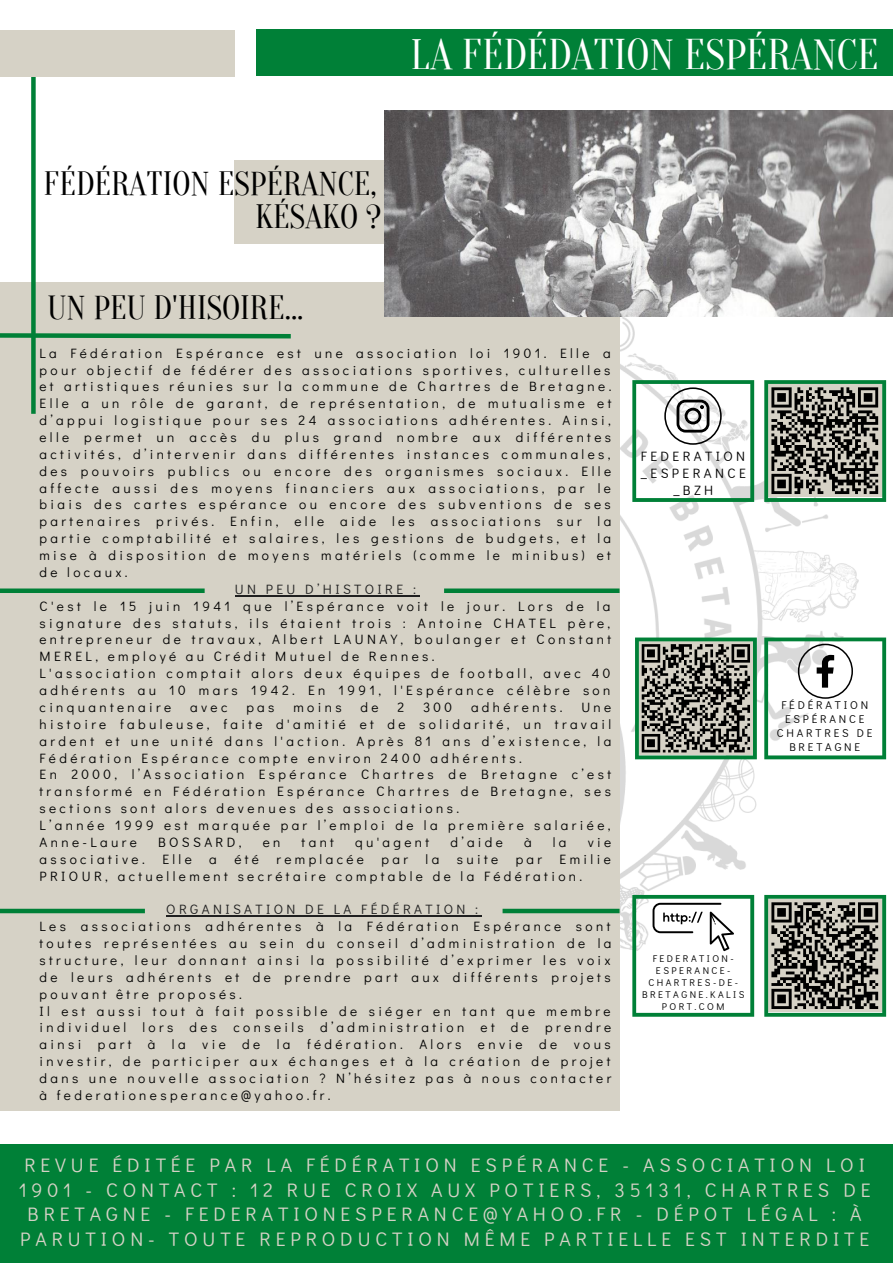
<style>
.page{position:relative;width:893px;height:1264px;background:#fff}
.page>*{position:absolute;margin:0;border:0;box-sizing:border-box;transform-origin:0 0}
.t1{font:42px "Oranienbaum";color:#fff}
.t2{font:33px/32.5px "Oranienbaum";color:#000;text-align:right}
.t3{font:19.5px/24.8px "Didact Gothic";letter-spacing:.25em;color:#d6d2c6;text-align:center}
.t4{font:13.5px/16.8px "Didact Gothic";letter-spacing:.25em;color:#000}
.t5{font:13.5px "Didact Gothic";letter-spacing:.25em;color:#202020}
.t6{font:11.25px/14.1px "Didact Gothic";letter-spacing:.25em;color:#000;text-align:center}
.t7{font:9.75px/12.1px "Didact Gothic";letter-spacing:.25em;color:#000;text-align:center}
</style>
<div class="page">
<img style="left:0;top:29px;width:892px;height:1082px">
<div style="left:256px;top:30px;width:636px;height:46px;background:#008037"></div>
<div style="left:0;top:282px;width:619px;height:828px;background:#d6d2c6"></div>
<div style="left:31px;top:67px;width:5px;height:347px;background:#008037"></div>
<div style="left:0;top:31px;width:234px;height:46px;background:#d6d2c6"></div>
<div style="left:235px;top:160px;width:234px;height:83px;background:#d6d2c6"></div>
<img style="left:384px;top:110px;width:508px;height:206px">
<svg style="left:0;top:331px;width:291px;height:10px"></svg>
<div style="left:0;top:1143px;width:892px;height:119px;background:#008037"></div>
<svg style="left:635px;top:637px;width:121px;height:122px;background:#6c786a"></svg>
<svg style="left:764px;top:380px;width:122px;height:122px;background:#687667"></svg>
<svg style="left:764px;top:894px;width:122px;height:122px;background:#697668"></svg>
<svg style="left:632px;top:380px;width:122px;height:122px"></svg>
<svg style="left:764px;top:637px;width:122px;height:122px"></svg>
<svg style="left:632px;top:894px;width:122px;height:122px"></svg>
<hr style="left:235px;top:595px;width:184px;height:1px;background:#202020">
<hr style="left:166px;top:915px;width:315px;height:1px;background:#202020">
<div style="left:0;top:588px;width:205px;height:5px;background:#008037"></div>
<div style="left:444px;top:588px;width:175px;height:5px;background:#008037"></div>
<div style="left:0;top:908px;width:145px;height:5px;background:#008037"></div>
<div style="left:502px;top:908px;width:117px;height:5px;background:#008037"></div>
<h1 class="t1" style="left:410px;top:31px;width:470px">LA FÉDÉDATION ESPÉRANCE</h1>
<h2 class="t2" style="left:43px;top:168px;width:339px">FÉDÉRATION ESPÉRANCE,<br>KÉSAKO ?</h2>
<h2 class="t2" style="left:48px;top:293px;width:257px">UN PEU D'HISOIRE...</h2>
<p class="t4" style="left:39px;top:344px;width:573px;text-align:justify">La Fédération Espérance est une association loi 1901. Elle a pour objectif de fédérer des associations sportives, culturelles et artistiques réunies sur la commune de Chartres de Bretagne.<br>Elle a un rôle de garant, de représentation, de mutualisme et d’appui logistique pour ses 24 associations adhérentes. Ainsi, elle permet un accès du plus grand nombre aux différentes activités, d’intervenir dans différentes instances communales, des pouvoirs publics ou encore des organismes sociaux. Elle affecte aussi des moyens financiers aux associations, par le biais des cartes espérance ou encore des subventions de ses partenaires privés. Enfin, elle aide les associations sur la partie comptabilité et salaires, les gestions de budgets, et la mise à disposition de moyens matériels (comme le minibus) et de locaux.</p>
<p class="t5" style="left:235px;top:579px;width:182px">UN PEU D’HISTOIRE :</p>
<p class="t4" style="left:39px;top:597px;width:573px">C'est le 15 juin 1941 que l’Espérance voit le jour. Lors de la signature des statuts, ils étaient trois : Antoine CHATEL père, entrepreneur de travaux, Albert LAUNAY, boulanger et Constant MEREL, employé au Crédit Mutuel de Rennes.<br>L'association comptait alors deux équipes de football, avec 40 adhérents au 10 mars 1942. En 1991, l'Espérance célèbre son cinquantenaire</p>
<p class="t4" style="left:190px;top:698px;width:39px">avec</p>
<p class="t4" style="left:246px;top:698px;width:30px">pas</p>
<p class="t4" style="left:293px;top:698px;width:50px">moins</p>
<p class="t4" style="left:360px;top:698px;width:20px">d e</p>
<p class="t4" style="left:397px;top:698px;width:8px">2</p>
<p class="t4" style="left:423px;top:698px;width:31px">300</p>
<p class="t4" style="left:471px;top:698px;width:93px">adhérents.</p>
<p class="t4" style="left:39px;top:698px;width:573px;text-indent:542px">Une histoire fabuleuse, faite d'amitié et de solidarité, un travail ardent et une unité dans l'action. Après 81 ans d’existence, la Fédération Espérance compte environ 2400 adhérents.<br>En 2000, l’Association Espérance Chartres de Bretagne c’est transformé en Fédération Espérance Chartres de Bretagne, ses sections sont alors devenues des associations.<br>L’année 1999 est marquée par l’emploi de la première salariée, Anne-Laure</p>
<p class="t4" style="left:158px;top:833px;width:85px">BOSSARD,</p>
<p class="t4" style="left:263px;top:833px;width:19px">e n</p>
<p class="t4" style="left:301px;top:833px;width:34px">tant</p>
<p class="t4" style="left:355px;top:833px;width:76px">qu'agent</p>
<p class="t4" style="left:450px;top:833px;width:54px">d’aide</p>
<p class="t4" style="left:524px;top:833px;width:9px">à</p>
<p class="t4" style="left:553px;top:833px;width:15px">l a</p>
<p class="t4" style="left:587px;top:833px;width:25px">vie</p>
<p class="t4" style="left:39px;top:850px;width:572px;text-indent:520px">Emilie<br>PRIOUR, actuellement secrétaire comptable de la Fédération.</p>
<p class="t5" style="left:166px;top:900px;width:313px">ORGANISATION DE LA FÉDÉRATION :</p>
<p class="t4" style="left:39px;top:917px;width:573px">Les associations adhérentes à la Fédération Espérance sont toutes représentées au sein du conseil d’administration de la structure, leur donnant ainsi la possibilité d’exprimer les voix de leurs adhérents et de prendre part aux différents projets pouvant être proposés.<br>Il est aussi tout à fait possible de siéger en tant que membre individuel lors des conseils d’administration et de prendre ainsi part à la vie de la fédération. Alors envie de vous investir, de participer aux échanges et à la création de projet dans une nouvelle association ? N’hésitez pas à nous contacter à federationesperance@yahoo.fr.</p>
<p class="t4" style="left:39px;top:850px;width:107px">associative.</p>
<p class="t4" style="left:162px;top:850px;width:31px">Elle</p>
<p class="t4" style="left:209px;top:850px;width:9px">a</p>
<p class="t4" style="left:234px;top:850px;width:26px">été</p>
<p class="t4" style="left:276px;top:850px;width:89px">remplacée</p>
<p class="t4" style="left:381px;top:850px;width:28px">par</p>
<p class="t4" style="left:425px;top:850px;width:15px">l a</p>
<p class="t4" style="left:456px;top:850px;width:43px">suite</p>
<p class="t4" style="left:515px;top:850px;width:28px">par</p>
<p class="t4" style="left:641px;top:447px;width:106px;text-align:center">FEDERATION _ESPERANCE _BZH</p>
<p class="t7" style="left:642px;top:951px;width:104px">FEDERATION-<br>ESPERANCE-<br>CHARTRES-DE-<br>BRETAGNE.KALIS<br>PORT.COM</p>
<p class="t6" style="left:776px;top:697px;width:97px">FÉDÉRATION<br>ESPÉRANCE<br>CHARTRES DE<br>BRETAGNE</p>
<p class="t3" style="left:19px;top:1151px;width:853px">REVUE ÉDITÉE PAR LA FÉDÉRATION ESPÉRANCE - ASSOCIATION LOI 1901 - CONTACT : 12 RUE CROIX AUX POTIERS, 35131, CHARTRES DE BRETAGNE - FEDERATIONESPERANCE@YAHOO.FR - DÉPOT LÉGAL : À PARUTION- TOUTE REPRODUCTION MÊME PARTIELLE EST INTERDITE</p>
</div>
